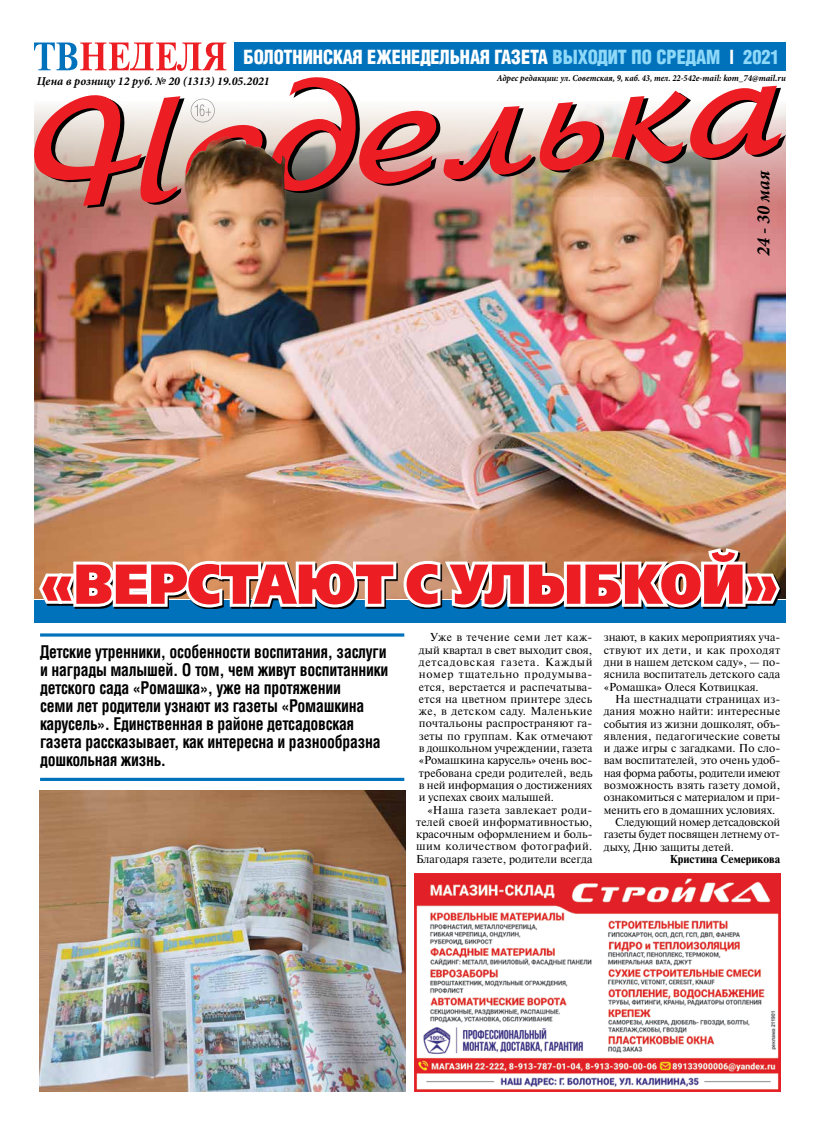
<style>
.page{position:relative;width:820px;height:1134px;background:#fff}
.page>*{position:absolute;margin:0;border:0;box-sizing:border-box;transform-origin:0 0}
.t1{font:56px "Free Set Black C";color:#ed1d24;scale:.9 1}
.t2{font:19px "AG Letterica Demi Condensed C";color:#fff;scale:.96 1}
.t3{font:italic 700 19px "Minion Pro";color:#000;scale:.96 1}
.t4{font:700 17px/18px "AG Letterica Condensed C";letter-spacing:-.015em;color:#000;scale:.93 1}
.t5{font:italic 700 12px "Minion Pro";color:#000}
.t6{font:11.5px/12.3px "Newton C";color:#000;text-align:justify}
.t7{font:11.5px "Newton C";letter-spacing:.02em;color:#000}
.t8{font:11.5px "Newton C";letter-spacing:-.02em;color:#000}
.t9{font:700 11.5px "Newton C";color:#000}
.t10{font:italic 700 9.2px "Minion Pro";color:#000;scale:.96 1}
.s1{color:#8ed8f8}
</style>
<div class="page">
<img style="left:34px;top:206px;width:751px;height:393px">
<div style="left:234px;top:43px;width:551px;height:28px;background:#0072bc"></div>
<svg style="left:34px;top:43px;width:192px;height:28px"></svg>
<svg style="left:494px;top:42px;width:292px;height:29px"></svg>
<svg style="left:40px;top:633px;width:364px;height:4px"></svg>
<hr style="left:40px;top:778px;width:364px;height:3px;background:#0072bc">
<div style="left:34px;top:600px;width:751px;height:22px;background:#0072bc"></div>
<svg style="left:36px;top:544px;width:746px;height:65px"></svg>
<svg style="left:34px;top:77px;width:747px;height:129px"></svg>
<img style="left:40px;top:791px;width:365px;height:300px">
<img style="left:414px;top:873px;width:366px;height:218px">
<img style="left:184px;top:136px;width:491px;height:71px">
<h2 class="t2" style="left:243px;top:45px;width:560px">БОЛОТНИНСКАЯ ЕЖЕНЕДЕЛЬНАЯ ГАЗЕТА <span class="s1">ВЫХОДИТ ПО СРЕДАМ</span> | <span class="s1">2021</span></h2>
<p class="t5" style="left:37px;top:73px;width:234px">Цена в розницу 12 руб. № 20 (1313) 19.05.2021</p>
<p class="t10" style="left:496px;top:72px;width:303px">Адрес редакции: ул. Советская, 9, каб. 43, тел. 22-542e-mail: kom_74@mail.ru</p>
<h2 class="t3" style="left:749px;top:256px;width:91px;rotate:-90deg">24 - 30 мая</h2>
<h1 class="t1" style="left:41px;top:549px;width:819px">«ВЕРСТАЮТ С УЛЫБКОЙ»</h1>
<p class="t6" style="left:418px;top:631px;width:175px;text-indent:11px">Уже в течение семи лет каж&shy;дый квартал в свет выходит своя, детсадовская газета. Каждый номер тщательно продумыва&shy;ется, верстается и распечатыва&shy;ется на цветном принтере здесь же, в детском саду. Маленькие почтальоны распространяют га&shy;зеты по группам. Как отмечают в дошкольном учреждении, газета «Ромашкина карусель» очень вос&shy;требована среди родителей, ведь в ней информация о достижениях и успехах своих малышей.</p>
<p class="t6" style="left:416px;top:803px;width:178px;text-indent:11px">«Наша газета завлекает роди&shy;телей своей информативностью, красочным оформлением и боль&shy;шим количеством фотографий.<br>Благодаря газете, родители всегда</p>
<p class="t6" style="left:603px;top:631px;width:178px">знают, в каких мероприятиях уча&shy;ствуют их дети, и как проходят дни в нашем детском саду», — по&shy;яснила воспитатель детского сада «Ромашка» Олеся Котвицкая.</p>
<p class="t6" style="left:615px;top:693px;width:166px">На шестнадцати страницах из-</p>
<p class="t6" style="left:603px;top:705px;width:178px">дания можно найти: интересные</p>
<p class="t6" style="left:603px;top:717px;width:178px">события из жизни дошколят, объ-</p>
<p class="t7" style="left:603px;top:730px;width:178px">явления, педагогические советы</p>
<p class="t6" style="left:603px;top:742px;width:178px">и даже игры с загадками. По сло-</p>
<p class="t6" style="left:603px;top:754px;width:178px">вам воспитателей, это очень удоб-</p>
<p class="t8" style="left:603px;top:766px;width:178px">ная форма работы, родители имеют</p>
<p class="t6" style="left:603px;top:779px;width:178px">возможность взять газету домой,</p>
<p class="t6" style="left:603px;top:791px;width:178px">ознакомиться с материалом и при-</p>
<p class="t6" style="left:603px;top:804px;width:173px">менить его в домашних условиях.</p>
<p class="t6" style="left:615px;top:816px;width:166px">Следующий номер детсадовской</p>
<p class="t6" style="left:603px;top:828px;width:178px">газеты будет посвящен летнему от-</p>
<p class="t6" style="left:603px;top:840px;width:132px">дыху, Дню защиты детей.</p>
<p class="t9" style="left:669px;top:852px;width:112px">Кристина Семерикова</p>
<p class="t4" style="left:40px;top:642px;width:376px">Детские утренники, особенности воспитания, заслуги и награды малышей. О том, чем живут воспитанники детского сада «Ромашка», уже на протяжении<br>семи лет родители узнают из газеты «Ромашкина карусель». Единственная в районе детсадовская газета рассказывает, как интересна и разнообразна дошкольная жизнь.</p>
</div>
